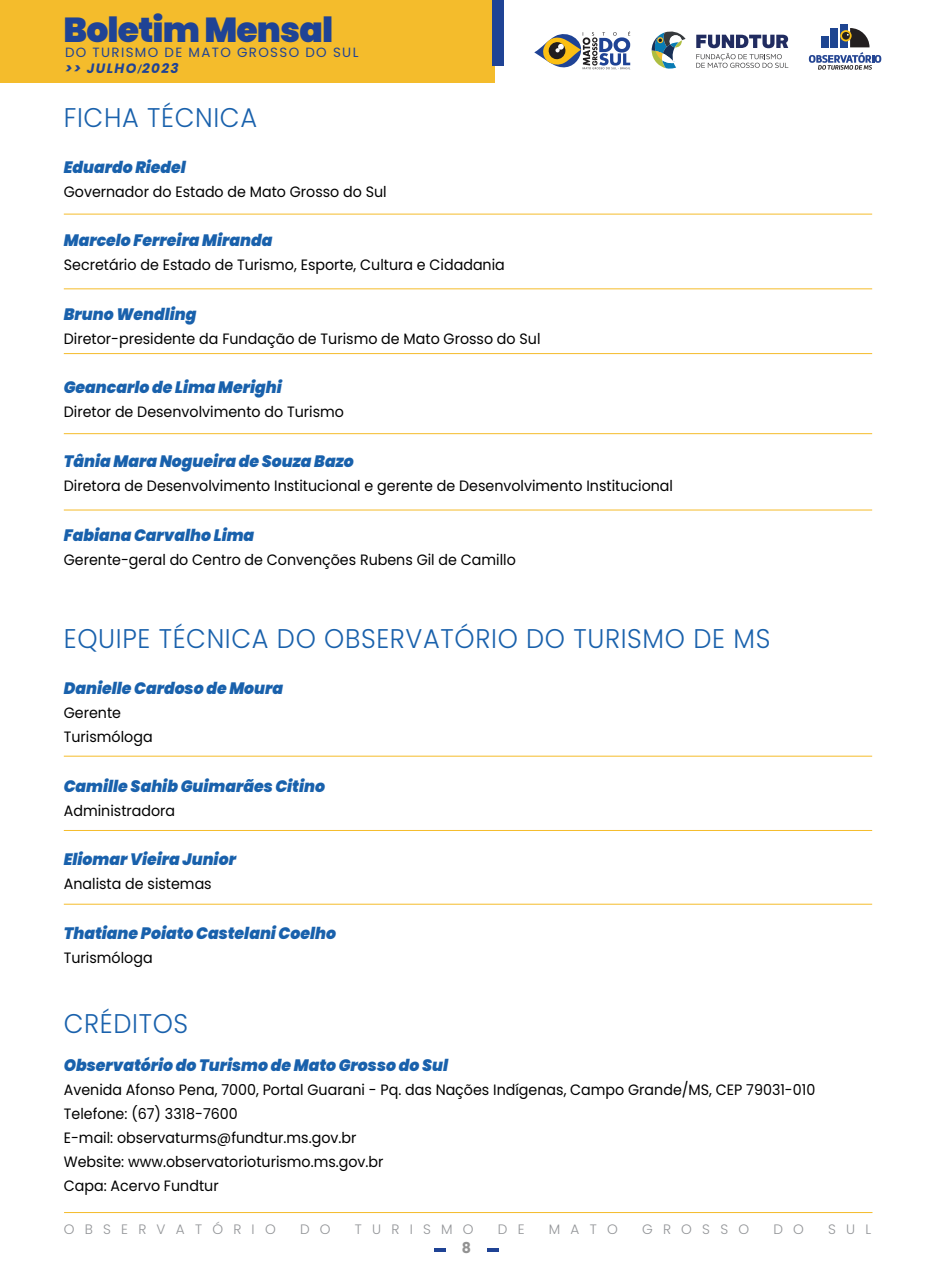
<style>
.page{position:relative;width:936px;height:1276px;background:#fff}
.page>*{position:absolute;margin:0;border:0;box-sizing:border-box;transform-origin:0 0}
.t1{font:900 34.65px "Poppins";letter-spacing:-.025em;color:#1f4395}
.t2{font:300 27px "Poppins";letter-spacing:.025em;color:#1961ac;scale:.95 1}
.t3{font:italic 900 16.5px "Poppins";color:#1961ac;scale:.95 1}
.t4{font:15px/24px "Poppins";color:#000;scale:.95 1}
.t5{font:700 15px "Poppins";color:#929292;scale:.95 1}
.t6{font:300 13.65px "Poppins";letter-spacing:.75em;color:#939598}
.t7{font:italic 700 13.5px "Poppins";letter-spacing:.1em;color:#1f4395}
.t8{font:13.35px "Poppins";letter-spacing:.1em;color:#1f4395}
.s1{font-size:7.8px}
</style>
<div class="page">
<div style="left:0;top:0;width:494px;height:82px;background:#f4bc2c"></div>
<div style="left:492px;top:0;width:12px;height:65px;background:#1f4395"></div>
<svg style="left:534px;top:31px;width:96px;height:39px"></svg>
<div style="left:840px;top:24px;width:8px;height:23px;background:#1e4591"></div>
<svg style="left:808px;top:28px;width:73px;height:42px"></svg>
<svg style="left:696px;top:35px;width:92px;height:33px"></svg>
<svg style="left:651px;top:31px;width:34px;height:38px"></svg>
<hr style="left:64px;top:1212px;width:808px;height:1px;background:#f4bc2c">
<svg style="left:487px;top:1248px;width:11px;height:3px"></svg>
<svg style="left:434px;top:1248px;width:12px;height:3px"></svg>
<hr style="left:64px;top:214px;width:808px;height:1px;background:#f5bc2b">
<hr style="left:64px;top:288px;width:808px;height:1px;background:#f5bc2b">
<hr style="left:64px;top:353px;width:808px;height:1px;background:#f5bc2b">
<hr style="left:64px;top:433px;width:808px;height:1px;background:#f5bc2b">
<hr style="left:64px;top:509px;width:808px;height:1px;background:#f5bc2b">
<hr style="left:64px;top:756px;width:808px;height:1px;background:#f5bc2b">
<hr style="left:64px;top:830px;width:808px;height:1px;background:#f5bc2b">
<hr style="left:64px;top:904px;width:808px;height:1px;background:#f5bc2b">
<h1 class="t1" style="left:64px;top:10px;width:271px">BoletimMensal</h1>
<p class="t8" style="left:65px;top:45px;width:295px">DO TURISMO DE MATO GROSSO DO SUL</p>
<p class="t7" style="left:65px;top:61px;width:115px">&gt;&gt; JULHO<span class="s1">/</span>2023</p>
<h2 class="t2" style="left:64px;top:102px;width:205px">FICHA TÉCNICA</h2>
<p class="t3" style="left:64px;top:157px;width:130px">Eduardo Riedel</p>
<p class="t4" style="left:64px;top:180px;width:341px">Governador do Estado de Mato Grosso do Sul</p>
<p class="t3" style="left:64px;top:231px;width:221px">Marcelo Ferreira Miranda</p>
<p class="t4" style="left:64px;top:253px;width:466px">Secretário de Estado de Turismo, Esporte, Cultura e Cidadania</p>
<p class="t3" style="left:64px;top:304px;width:141px">Bruno Wendling</p>
<p class="t4" style="left:64px;top:327px;width:503px">Diretor-presidente da Fundação de Turismo de Mato Grosso do Sul</p>
<p class="t3" style="left:64px;top:378px;width:231px">Geancarlo de Lima Merighi</p>
<p class="t4" style="left:64px;top:400px;width:296px">Diretor de Desenvolvimento do Turismo</p>
<p class="t3" style="left:64px;top:452px;width:307px">Tânia Mara Nogueira de Souza Bazo</p>
<p class="t4" style="left:64px;top:474px;width:642px">Diretora de Desenvolvimento Institucional e gerente de Desenvolvimento Institucional</p>
<p class="t3" style="left:64px;top:525px;width:202px">Fabiana Carvalho Lima</p>
<p class="t4" style="left:64px;top:547px;width:477px">Gerente-geral do Centro de Convenções Rubens Gil de Camillo</p>
<h2 class="t2" style="left:64px;top:622px;width:745px">EQUIPE TÉCNICA DO OBSERVATÓRIO DO TURISMO DE MS</h2>
<p class="t3" style="left:64px;top:678px;width:232px">Danielle Cardoso de Moura</p>
<p class="t4" style="left:64px;top:701px;width:95px">Gerente<br>Turismóloga</p>
<p class="t3" style="left:64px;top:776px;width:276px">Camille Sahib Guimarães Citino</p>
<p class="t4" style="left:64px;top:798px;width:119px">Administradora</p>
<p class="t3" style="left:64px;top:849px;width:183px">Eliomar Vieira Junior</p>
<p class="t4" style="left:64px;top:872px;width:157px">Analista de sistemas</p>
<p class="t3" style="left:64px;top:923px;width:288px">Thatiane Poiato Castelani Coelho</p>
<p class="t4" style="left:64px;top:945px;width:95px">Turismóloga</p>
<h2 class="t2" style="left:64px;top:1007px;width:132px">CRÉDITOS</h2>
<p class="t3" style="left:64px;top:1055px;width:406px">Observatório do Turismo de Mato Grosso do Sul</p>
<p class="t4" style="left:64px;top:1077px;width:792px">Avenida Afonso Pena, 7000, Portal Guarani - Pq. das Nações Indígenas, Campo Grande/MS, CEP 79031-010<br>Telefone: (67) 3318-7600<br>E-mail: observaturms@fundtur.ms.gov.br<br>Website: www.observatorioturismo.ms.gov.br<br>Capa: Acervo Fundtur</p>
<p class="t6" style="left:64px;top:1220px;width:213px">OBSERVATÓRIO</p>
<p class="t6" style="left:300px;top:1220px;width:32px">D O</p>
<p class="t6" style="left:355px;top:1220px;width:120px">TURISMO</p>
<p class="t6" style="left:498px;top:1220px;width:28px">D E</p>
<p class="t6" style="left:549px;top:1220px;width:70px">MATO</p>
<p class="t6" style="left:642px;top:1220px;width:108px">GROSSO</p>
<p class="t6" style="left:773px;top:1220px;width:32px">D O</p>
<p class="t6" style="left:828px;top:1220px;width:45px">SUL</p>
<p class="t5" style="left:461px;top:1239px;width:11px">8</p>
</div>
